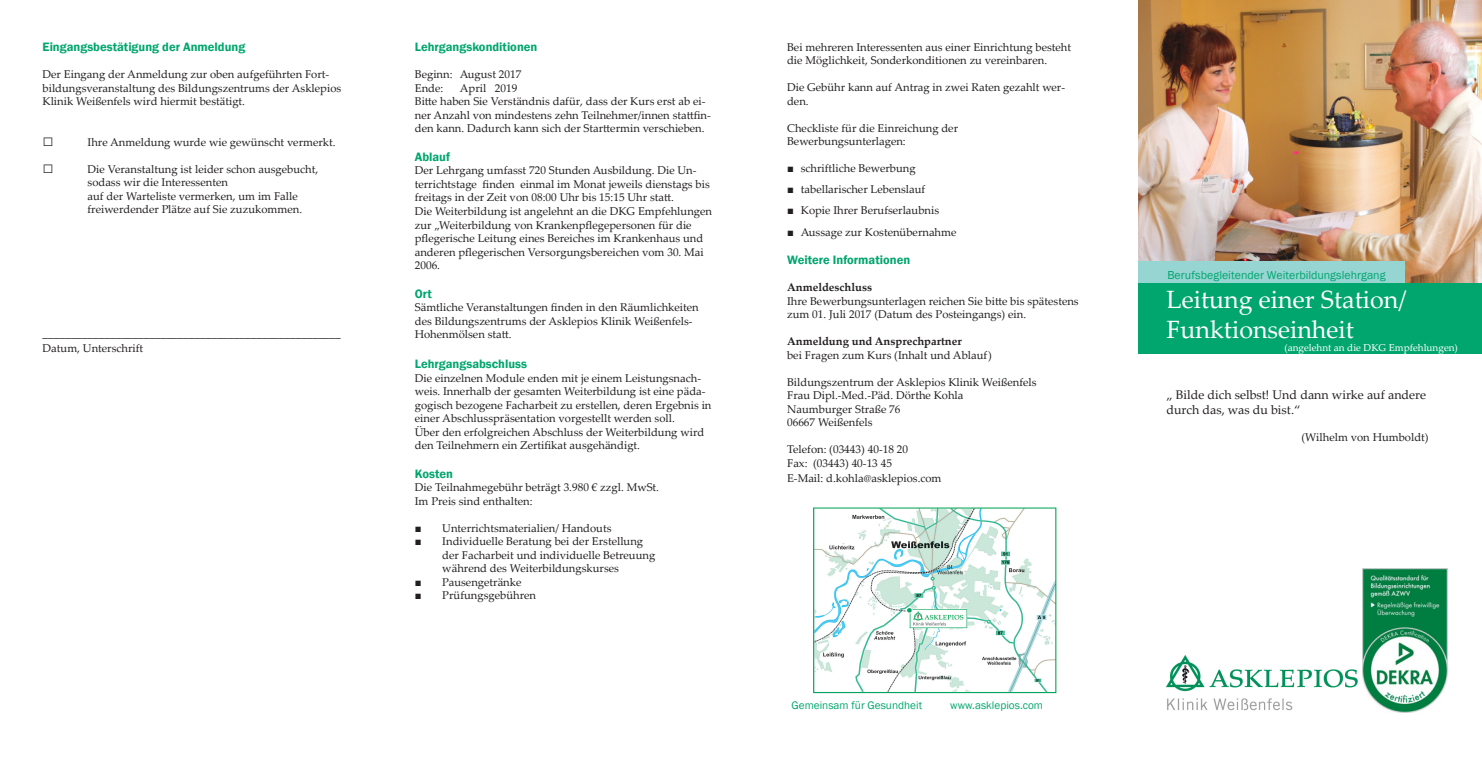
<style>
.page{position:relative;width:1482px;height:759px;background:#fff}
.page>*{position:absolute;margin:0;border:0;box-sizing:border-box;transform-origin:0 0}
.t1{font:25px/30px "Palatino Linotype";color:#fff}
.t2{font:600 12.5px "Franklin Gothic";color:#00a66e}
.t3{font:12.5px/15px "Palatino Linotype";color:#231f20}
.t4{font:11.88px "Franklin Gothic";color:#00a66e}
.t5{font:11.25px/13.5px "Palatino Linotype";color:#231f20}
.t6{font:700 11.25px "Palatino Linotype";color:#231f20}
.t7{font:11.25px "Franklin Gothic";color:#00a66e}
.t8{font:10px "Palatino Linotype";color:#fff}
.s1{font-family:"Franklin Gothic"}
</style>
<div class="page">
<img style="left:1138px;top:0;width:343px;height:283px">
<div style="left:1137px;top:261px;width:267px;height:26px;background:#96d5d2"></div>
<div style="left:1137px;top:283px;width:344px;height:70px;background:#00a66e"></div>
<img style="left:1166px;top:655px;width:190px;height:56px">
<img style="left:813px;top:507px;width:244px;height:187px">
<img style="left:1362px;top:568px;width:85px;height:143px">
<p class="t2" style="left:43px;top:39px;width:204px">Eingangsbestätigung der Anmeldung</p>
<p class="t5" style="left:43px;top:67px;width:300px">Der Eingang der Anmeldung zur oben aufgeführten Fort&shy;bildungsveranstaltung des Bildungszentrums der Asklepios<br>Klinik Weißenfels wird hiermit bestätigt.</p>
<p class="t5" style="left:88px;top:135px;width:249px">Ihre Anmeldung wurde wie gewünscht vermerkt.</p>
<p class="t5" style="left:88px;top:162px;width:232px">Die Veranstaltung ist leider schon ausgebucht, sodass wir die Interessenten<br>auf der Warteliste vermerken, um im Falle freiwerdender Plätze auf Sie zuzukommen.</p>
<p class="t5" style="left:43px;top:325px;width:300px;line-height:15px">_____________________________________________________<br>Datum, Unterschrift</p>
<p class="t2" style="left:415px;top:39px;width:124px">Lehrgangskonditionen</p>
<p class="t5" style="left:415px;top:67px;width:108px">Beginn: August 2017<br>Ende:</p>
<p class="t5" style="left:415px;top:81px;width:297px;text-indent:45px">April 2019<br>Bitte haben Sie Verständnis dafür, dass der Kurs erst ab ei&shy;ner Anzahl von mindestens zehn Teilnehmer/innen stattfin&shy;den kann. Dadurch kann sich der Starttermin verschieben.</p>
<p class="t2" style="left:415px;top:149px;width:37px">Ablauf</p>
<p class="t5" style="left:415px;top:163px;width:299px">Der Lehrgang umfasst 720 Stunden Ausbildung. Die Un&shy;terrichtstage finden einmal im Monat jeweils dienstags bis freitags in der Zeit von 08:00 Uhr bis 15:15 Uhr statt.<br>Die Weiterbildung ist angelehnt an die DKG Empfehlungen zur „Weiterbildung von Krankenpflegepersonen für die pflegerische Leitung eines Bereiches im Krankenhaus und anderen pflegerischen Versorgungsbereichen vom 30. Mai 2006.</p>
<p class="t2" style="left:415px;top:285px;width:18px">Ort</p>
<p class="t5" style="left:415px;top:300px;width:285px">Sämtliche Veranstaltungen finden in den Räumlichkeiten des Bildungszentrums der Asklepios Klinik Weißenfels-<br>Hohenmölsen statt.</p>
<p class="t2" style="left:415px;top:356px;width:114px">Lehrgangsabschluss</p>
<p class="t5" style="left:415px;top:370px;width:298px">Die einzelnen Module enden mit je einem Leistungsnach&shy;weis. Innerhalb der gesamten Weiterbildung ist eine päda&shy;gogisch bezogene Facharbeit zu erstellen, deren Ergebnis in einer Abschlusspräsentation vorgestellt werden soll.<br>Über den erfolgreichen Abschluss der Weiterbildung wird den Teilnehmern ein Zertifikat ausgehändigt.</p>
<p class="t2" style="left:415px;top:465px;width:40px">Kosten</p>
<p class="t5" style="left:415px;top:480px;width:246px">Die Teilnahmegebühr beträgt 3.980 € zzgl. MwSt.<br>Im Preis sind enthalten:</p>
<p class="t5" style="left:415px;top:520px;width:198px"><span class="s1">■</span> Unterrichtsmaterialien/ Handouts</p>
<p class="t5" style="left:442px;top:534px;width:214px;text-indent:-27px"><span class="s1">■</span> Individuelle Beratung bei der Erstellung der Facharbeit und individuelle Betreuung während des Weiterbildungskurses</p>
<p class="t5" style="left:415px;top:574px;width:108px"><span class="s1">■</span> Pausengetränke</p>
<p class="t5" style="left:415px;top:588px;width:123px"><span class="s1">■</span> Prüfungsgebühren</p>
<p class="t5" style="left:787px;top:40px;width:285px">Bei mehreren Interessenten aus einer Einrichtung besteht die Möglichkeit, Sonderkonditionen zu vereinbaren.</p>
<p class="t5" style="left:787px;top:80px;width:279px">Die Gebühr kann auf Antrag in zwei Raten gezahlt wer&shy;den.</p>
<p class="t5" style="left:787px;top:121px;width:172px">Checkliste für die Einreichung der<br>Bewerbungsunterlagen:</p>
<p class="t5" style="left:787px;top:161px;width:130px"><span class="s1">■</span> schriftliche Bewerbung</p>
<p class="t5" style="left:787px;top:182px;width:140px"><span class="s1">■</span> tabellarischer Lebenslauf</p>
<p class="t5" style="left:787px;top:203px;width:154px"><span class="s1">■</span> Kopie Ihrer Berufserlaubnis</p>
<p class="t5" style="left:787px;top:224px;width:171px"><span class="s1">■</span> Aussage zur Kostenübernahme</p>
<p class="t2" style="left:787px;top:252px;width:125px">Weitere Informationen</p>
<p class="t6" style="left:787px;top:279px;width:86px">Anmeldeschluss</p>
<p class="t5" style="left:787px;top:293px;width:293px">Ihre Bewerbungsunterlagen reichen Sie bitte bis spätestens zum 01. Juli 2017 (Datum des Posteingangs) ein.</p>
<p class="t6" style="left:787px;top:333px;width:176px">Anmeldung und Ansprechpartner</p>
<p class="t5" style="left:787px;top:347px;width:206px">bei Fragen zum Kurs (Inhalt und Ablauf)</p>
<p class="t5" style="left:787px;top:374px;width:251px">Bildungszentrum der Asklepios Klinik Weißenfels<br>Frau Dipl.-Med.-Päd. Dörthe Kohla<br>Naumburger Straße 76<br>06667 Weißenfels</p>
<p class="t5" style="left:787px;top:442px;width:122px">Telefon: (03443) 40-18 20<br>Fax: (03443) 40-13 45</p>
<p class="t5" style="left:787px;top:470px;width:156px">E-Mail: d.kohla@asklepios.com</p>
<p class="t7" style="left:791px;top:697px;width:132px">Gemeinsam für Gesundheit</p>
<p class="t7" style="left:950px;top:697px;width:94px">www.asklepios.com</p>
<p class="t4" style="left:1167px;top:268px;width:220px">Berufsbegleitender Weiterbildungslehrgang</p>
<h1 class="t1" style="left:1166px;top:283px;width:241px">Leitung einer Station/<br>Funktionseinheit</h1>
<p class="t8" style="left:1284px;top:340px;width:175px">(angelehnt an die DKG Empfehlungen)</p>
<p class="t3" style="left:1166px;top:387px;width:261px">„ Bilde dich selbst! Und dann wirke auf andere durch das, was du bist.“</p>
<p class="t5" style="left:1301px;top:430px;width:129px">(Wilhelm von Humboldt)</p>
</div>
